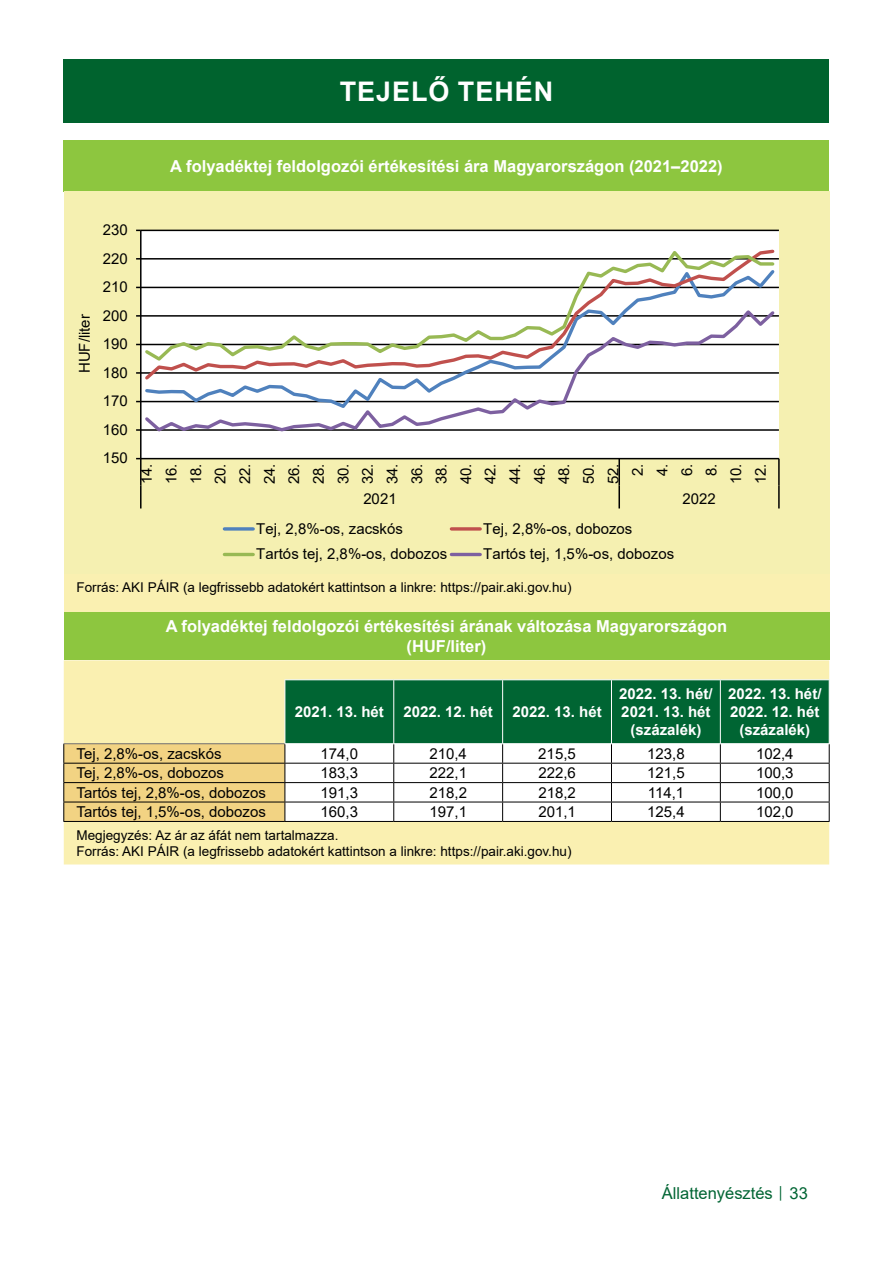
<style>
.page{position:relative;width:893px;height:1263px;background:#fff}
.page>*{position:absolute;margin:0;border:0;box-sizing:border-box;transform-origin:0 0}
.t1{font:700 27px "Arial";letter-spacing:.035em;color:#fff}
.t2{font:700 16.5px/19.8px "Arial";color:#fff;text-align:center}
.t3{font:16.5px "Arial";color:#006533}
.t4{font:15px/24.6px "Arial";color:#000;text-align:center}
.t5{font:700 15px/18px "Arial";color:#fff;text-align:center}
.t6{font:13.5px/16.2px "Arial";color:#000}
.s1{font-size:12px}
</style>
<div class="page">
<div style="left:64px;top:60px;width:765px;height:63px;background:#00632e"></div>
<div style="left:64px;top:611px;width:765px;height:49px;background:#8dc63f"></div>
<div style="left:64px;top:660px;width:765px;height:204px;background:#faf0b1"></div>
<hr style="left:63px;top:821px;width:222px;height:1px;background:#000">
<hr style="left:285px;top:821px;width:109px;height:1px;background:#000">
<hr style="left:394px;top:821px;width:109px;height:1px;background:#000">
<hr style="left:503px;top:821px;width:108px;height:1px;background:#000">
<hr style="left:611px;top:821px;width:109px;height:1px;background:#000">
<hr style="left:720px;top:821px;width:110px;height:1px;background:#000">
<svg style="left:63px;top:680px;width:767px;height:141px"></svg>
<hr style="left:285px;top:679px;width:109px;height:1px;background:#fff">
<hr style="left:394px;top:679px;width:109px;height:1px;background:#fff">
<hr style="left:503px;top:679px;width:108px;height:1px;background:#fff">
<hr style="left:611px;top:679px;width:109px;height:1px;background:#fff">
<hr style="left:720px;top:679px;width:110px;height:1px;background:#fff">
<hr style="left:285px;top:680px;width:1px;height:63px;background:#fff">
<hr style="left:829px;top:680px;width:1px;height:63px;background:#fff">
<hr style="left:285px;top:743px;width:109px;height:1px;background:#fff">
<hr style="left:394px;top:743px;width:109px;height:1px;background:#fff">
<hr style="left:503px;top:743px;width:108px;height:1px;background:#fff">
<hr style="left:611px;top:743px;width:109px;height:1px;background:#fff">
<hr style="left:720px;top:743px;width:110px;height:1px;background:#fff">
<div style="left:64px;top:140px;width:765px;height:51px;background:#8dc63f"></div>
<div style="left:64px;top:574px;width:765px;height:37px;background:#faf0b1"></div>
<div style="left:64px;top:191px;width:765px;height:383px;background:#f5f0b1"></div>
<div style="left:141px;top:230px;width:638px;height:229px;background:#fff"></div>
<hr style="left:141px;top:429px;width:638px;height:2px;background:#000">
<hr style="left:141px;top:401px;width:638px;height:1px;background:#000">
<hr style="left:141px;top:372px;width:638px;height:2px;background:#000">
<hr style="left:141px;top:344px;width:638px;height:1px;background:#000">
<hr style="left:141px;top:315px;width:638px;height:2px;background:#000">
<hr style="left:141px;top:287px;width:638px;height:1px;background:#000">
<hr style="left:141px;top:258px;width:638px;height:2px;background:#000">
<hr style="left:141px;top:230px;width:638px;height:1px;background:#000">
<hr style="left:140px;top:230px;width:2px;height:229px;background:#000">
<hr style="left:141px;top:458px;width:638px;height:1px;background:#000">
<hr style="left:140px;top:459px;width:2px;height:27px;background:#000">
<hr style="left:618px;top:459px;width:2px;height:27px;background:#000">
<hr style="left:778px;top:459px;width:2px;height:27px;background:#000">
<hr style="left:140px;top:486px;width:2px;height:22px;background:#000">
<hr style="left:618px;top:486px;width:2px;height:22px;background:#000">
<hr style="left:778px;top:486px;width:2px;height:22px;background:#000">
<svg style="left:142px;top:249px;width:634px;height:58px"></svg>
<svg style="left:142px;top:307px;width:635px;height:125px"></svg>
<svg style="left:224px;top:527px;width:29px;height:4px"></svg>
<svg style="left:451px;top:527px;width:29px;height:4px"></svg>
<hr style="left:224px;top:553px;width:29px;height:3px;background:#98b954">
<hr style="left:451px;top:553px;width:29px;height:3px;background:#7d60a0">
<h1 class="t1" style="left:340px;top:73px;width:215px">TEJELŐ TEHÉN</h1>
<p class="t2" style="left:170px;top:156px;width:554px">A folyadéktej feldolgozói értékesítési ára Magyarországon (2021–2022)</p>
<p class="t4" style="left:72px;top:373px;width:61px;rotate:-90deg">HUF/liter</p>
<p class="t4" style="left:103px;top:217px;width:27px">230</p>
<p class="t4" style="left:103px;top:246px;width:27px">220</p>
<p class="t4" style="left:103px;top:274px;width:27px">210</p>
<p class="t4" style="left:103px;top:303px;width:27px">200</p>
<p class="t4" style="left:103px;top:331px;width:27px">190</p>
<p class="t4" style="left:103px;top:360px;width:27px">180</p>
<p class="t4" style="left:103px;top:389px;width:27px">170</p>
<p class="t4" style="left:103px;top:417px;width:27px">160</p>
<p class="t4" style="left:103px;top:446px;width:27px">150</p>
<p class="t4" style="left:134px;top:484px;width:22px;rotate:-90deg">14.<br>16.<br>18.<br>20.<br>22.<br>24.<br>26.<br>28.<br>30.<br>32.<br>34.<br>36.<br>38.<br>40.<br>42.<br>44.<br>46.<br>48.<br>50.<br>52.<br>2.<br>4.<br>6.<br>8.<br>10.<br>12.</p>
<p class="t4" style="left:363px;top:486px;width:35px">2021</p>
<p class="t4" style="left:682px;top:486px;width:35px">2022</p>
<p class="t4" style="left:256px;top:516px;width:148px">Tej, 2,8%-os, zacskós</p>
<p class="t4" style="left:483px;top:516px;width:151px">Tej, 2,8%-os, dobozos</p>
<p class="t4" style="left:256px;top:542px;width:192px">Tartós tej, 2,8%-os, dobozos</p>
<p class="t4" style="left:483px;top:542px;width:192px">Tartós tej, 1,5%-os, dobozos</p>
<p class="t6" style="left:77px;top:579px;width:496px">Forrás: AKI PÁIR (a legfrissebb adatokért kattintson a linkre: https://pair.aki.gov.hu)</p>
<p class="t2" style="left:166px;top:616px;width:563px">A folyadéktej feldolgozói értékesítési árának változása Magyarországon (HUF/liter)</p>
<p class="t5" style="left:295px;top:703px;width:91px">2021. 13. hét</p>
<p class="t5" style="left:404px;top:703px;width:91px">2022. 12. hét</p>
<p class="t5" style="left:512px;top:703px;width:91px">2022. 13. hét</p>
<p class="t5" style="left:619px;top:685px;width:95px">2022. 13. hét/<br>2021. 13. hét (százalék)</p>
<p class="t5" style="left:728px;top:685px;width:95px">2022. 13. hét/<br>2022. 12. hét (százalék)</p>
<p class="t4" style="left:77px;top:741px;width:147px">Tej, 2,8%-os, zacskós</p>
<p class="t4" style="left:321px;top:741px;width:39px">174,0</p>
<p class="t4" style="left:429px;top:741px;width:39px">210,4</p>
<p class="t4" style="left:538px;top:741px;width:39px">215,5</p>
<p class="t4" style="left:647px;top:741px;width:39px">123,8</p>
<p class="t4" style="left:756px;top:741px;width:39px">102,4</p>
<p class="t4" style="left:77px;top:761px;width:149px">Tej, 2,8%-os, dobozos</p>
<p class="t4" style="left:321px;top:761px;width:39px">183,3</p>
<p class="t4" style="left:429px;top:761px;width:39px">222,1</p>
<p class="t4" style="left:538px;top:761px;width:39px">222,6</p>
<p class="t4" style="left:647px;top:761px;width:39px">121,5</p>
<p class="t4" style="left:756px;top:761px;width:39px">100,3</p>
<p class="t4" style="left:77px;top:780px;width:191px">Tartós tej, 2,8%-os, dobozos</p>
<p class="t4" style="left:321px;top:780px;width:39px">191,3</p>
<p class="t4" style="left:429px;top:780px;width:39px">218,2</p>
<p class="t4" style="left:538px;top:780px;width:39px">218,2</p>
<p class="t4" style="left:648px;top:780px;width:38px">114,1</p>
<p class="t4" style="left:756px;top:780px;width:39px">100,0</p>
<p class="t4" style="left:77px;top:799px;width:191px">Tartós tej, 1,5%-os, dobozos</p>
<p class="t4" style="left:321px;top:799px;width:39px">160,3</p>
<p class="t4" style="left:429px;top:799px;width:39px">197,1</p>
<p class="t4" style="left:538px;top:799px;width:39px">201,1</p>
<p class="t4" style="left:647px;top:799px;width:39px">125,4</p>
<p class="t4" style="left:756px;top:799px;width:39px">102,0</p>
<p class="t6" style="left:77px;top:827px;width:496px">Megjegyzés: Az ár az áfát nem tartalmazza.<br>Forrás: AKI PÁIR (a legfrissebb adatokért kattintson a linkre: https://pair.aki.gov.hu)</p>
<p class="t3" style="left:662px;top:1182px;width:147px">Állattenyésztés <span class="s1">│</span> 33</p>
</div>
